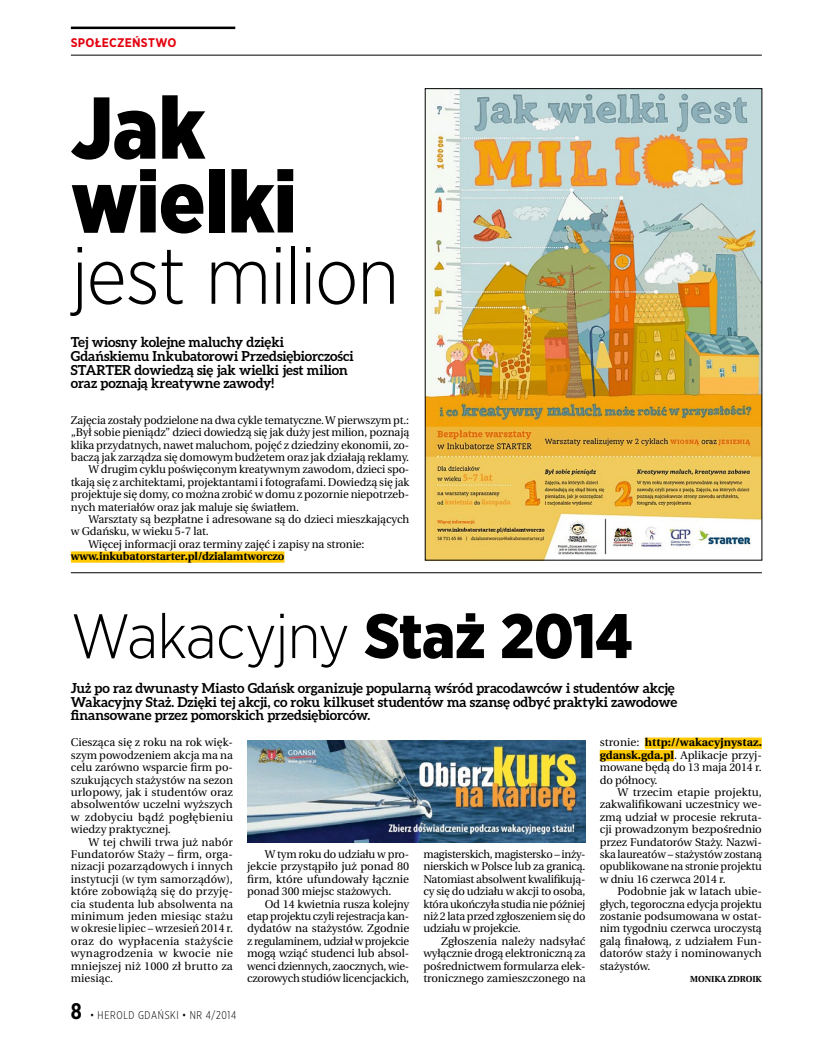
<style>
.page{position:relative;width:815px;height:1053px;background:#fff}
.page>*{position:absolute;margin:0;border:0;box-sizing:border-box;transform-origin:0 0}
.t1{font:900 87.5px/73.8px "Gotham Narrow";letter-spacing:-.01em;color:#000}
.t2{font:300 80px "Gotham Narrow";letter-spacing:-.025em;color:#000}
.t3{font:300 62.5px "Gotham Narrow";letter-spacing:-.025em;color:#000}
.t4{font:700 13.75px/13.8px "Aleo";letter-spacing:-.005em;color:#000}
.t5{font:700 12.5px "Gotham Narrow";letter-spacing:.02em;color:#e3000f}
.t6{font:11.25px/12.4px "Heuristica";letter-spacing:-.01em;color:#000;text-align:justify}
.t7{font:700 11.25px "Heuristica";letter-spacing:-.01em;color:#000}
.t8{font:300 11.25px "Gotham X Narrow";letter-spacing:.06em;color:#000}
.t9{font:700 8.75px "Heuristica";letter-spacing:-.01em;color:#000}
.s1{font-weight:900}
.s2{font-weight:700;font-size:22.5px}
.s3{font-weight:700}
</style>
<div class="page">
<img style="left:427px;top:90px;width:333px;height:468px">
<div style="left:71px;top:551px;width:213px;height:11px;background:#fec900"></div>
<hr style="left:71px;top:572px;width:691px;height:1px;background:#000">
<div style="left:645px;top:737px;width:117px;height:11px;background:#fec900"></div>
<div style="left:600px;top:750px;width:74px;height:11px;background:#fec900"></div>
<img style="left:247px;top:740px;width:339px;height:102px">
<hr style="left:71px;top:27px;width:164px;height:2px;background:#000">
<hr style="left:71px;top:55px;width:691px;height:1px;background:#000">
<p class="t5" style="left:71px;top:34px;width:107px">SPOŁECZEŃSTWO</p>
<h1 class="t1" style="left:71px;top:90px;width:228px">Jak wielki</h1>
<h2 class="t2" style="left:71px;top:226px;width:330px">jest milion</h2>
<p class="t4" style="left:71px;top:335px;width:284px">Tej wiosny kolejne maluchy dzięki Gdańskiemu Inkubatorowi Przedsiębiorczości STARTER dowiedzą się jak wielki jest milion oraz poznają kreatywne zawody!</p>
<p class="t6" style="left:71px;top:414px;width:340px">Zajęcia zostały podzielone na dwa cykle tematyczne. W pierwszym pt.:</p>
<p class="t6" style="left:71px;top:426px;width:340px">„Był sobie pieniądz” dzieci dowiedzą się jak duży jest milion, poznają</p>
<p class="t6" style="left:71px;top:438px;width:340px">klika przydatnych, nawet maluchom, pojęć z dziedziny ekonomii, zo-</p>
<p class="t6" style="left:71px;top:451px;width:340px">baczą jak zarządza się domowym budżetem oraz jak działają reklamy.</p>
<p class="t6" style="left:89px;top:463px;width:322px">W drugim cyklu poświęconym kreatywnym zawodom, dzieci spo-</p>
<p class="t6" style="left:71px;top:476px;width:340px">tkają się z architektami, projektantami i fotografami. Dowiedzą się jak</p>
<p class="t6" style="left:71px;top:488px;width:340px">projektuje się domy, co można zrobić w domu z pozornie niepotrzeb-</p>
<p class="t6" style="left:71px;top:500px;width:230px">nych materiałów oraz jak maluje się światłem.</p>
<p class="t6" style="left:89px;top:513px;width:322px">Warsztaty są bezpłatne i adresowane są do dzieci mieszkających</p>
<p class="t6" style="left:71px;top:525px;width:140px">w Gdańsku, w wieku 5-7 lat.</p>
<p class="t6" style="left:89px;top:538px;width:277px">Więcej informacji oraz terminy zajęć i zapisy na stronie:</p>
<p class="t7" style="left:71px;top:547px;width:215px">www.inkubatorstarter.pl/dzialamtworczo</p>
<h3 class="t3" style="left:71px;top:597px;width:564px">Wakacyjny <span class="s1">Staż 2014</span></h3>
<p class="t4" style="left:71px;top:680px;width:608px">Już po raz dwunasty Miasto Gdańsk organizuje popularną wśród pracodawców i studentów akcję<br>Wakacyjny Staż. Dzięki tej akcji, co roku kilkuset studentów ma szansę odbyć praktyki zawodowe finansowane przez pomorskich przedsiębiorców.</p>
<p class="t6" style="left:71px;top:736px;width:164px">Ciesząca się z roku na rok więk&shy;szym powodzeniem akcja ma na celu zarówno wsparcie firm po&shy;szukujących stażystów na sezon urlopowy, jak i studentów oraz absolwentów uczelni wyższych w zdobyciu bądź pogłębieniu wiedzy praktycznej.</p>
<p class="t6" style="left:71px;top:835px;width:164px;text-indent:18px">W tej chwili trwa już nabór Fundatorów Staży – firm, orga&shy;nizacji pozarządowych i innych instytucji (w tym samorządów), które zobowiążą się do przyję&shy;cia studenta lub absolwenta na minimum jeden miesiąc stażu w okresie lipiec – wrzesień 2014 r. oraz do wypłacenia stażyście wynagrodzenia w kwocie nie mniejszej niż 1000 zł brutto za miesiąc.</p>
<p class="t8" style="left:71px;top:1008px;width:167px"><span class="s2">8</span> • HEROLD GDAŃSKI • NR 4/2014</p>
<p class="t6" style="left:247px;top:848px;width:164px;text-indent:18px">W tym roku do udziału w pro&shy;jekcie przystąpiło już ponad 80 firm, które ufundowały łącznie ponad 300 miejsc stażowych.</p>
<p class="t6" style="left:247px;top:897px;width:164px;text-indent:18px">Od 14 kwietnia rusza kolejny etap projektu czyli rejestracja kan&shy;dydatów na stażystów. Zgodnie z regulaminem, udział w projekcie mogą wziąć studenci lub absol&shy;wenci dziennych, zaocznych, wie&shy;czorowych studiów licencjackich,</p>
<p class="t6" style="left:423px;top:848px;width:164px">magisterskich, magistersko – inży&shy;nierskich w Polsce lub za granicą.<br>Natomiast absolwent kwalifikują&shy;cy się do udziału w akcji to osoba, która ukończyła studia nie później niż 2 lata przed zgłoszeniem się do udziału w projekcie.</p>
<p class="t6" style="left:423px;top:934px;width:164px;text-indent:18px">Zgłoszenia należy nadsyłać wyłącznie drogą elektroniczną za pośrednictwem formularza elek&shy;tronicznego zamieszczonego na</p>
<p class="t6" style="left:600px;top:736px;width:164px">stronie: <span class="s3">http://wakacyjnystaz. gdansk.gda.pl</span>. Aplikacje przyj&shy;mowane będą do 13 maja 2014 r. do północy.</p>
<p class="t6" style="left:600px;top:786px;width:164px;text-indent:18px">W trzecim etapie projektu, zakwalifikowani uczestnicy we&shy;zmą udział w procesie rekruta&shy;cji prowadzonym bezpośrednio przez Fundatorów Staży. Nazwi&shy;ska laureatów – stażystów zostaną opublikowane na stronie projektu w dniu 16 czerwca 2014 r.</p>
<p class="t6" style="left:600px;top:885px;width:164px;text-indent:18px">Podobnie jak w latach ubie&shy;głych, tegoroczna edycja projektu zostanie podsumowana w ostat&shy;nim tygodniu czerwca uroczystą galą finałową, z udziałem Fun&shy;datorów staży i nominowanych stażystów.</p>
<p class="t9" style="left:690px;top:971px;width:73px">MONIKA ZDROIK</p>
</div>
